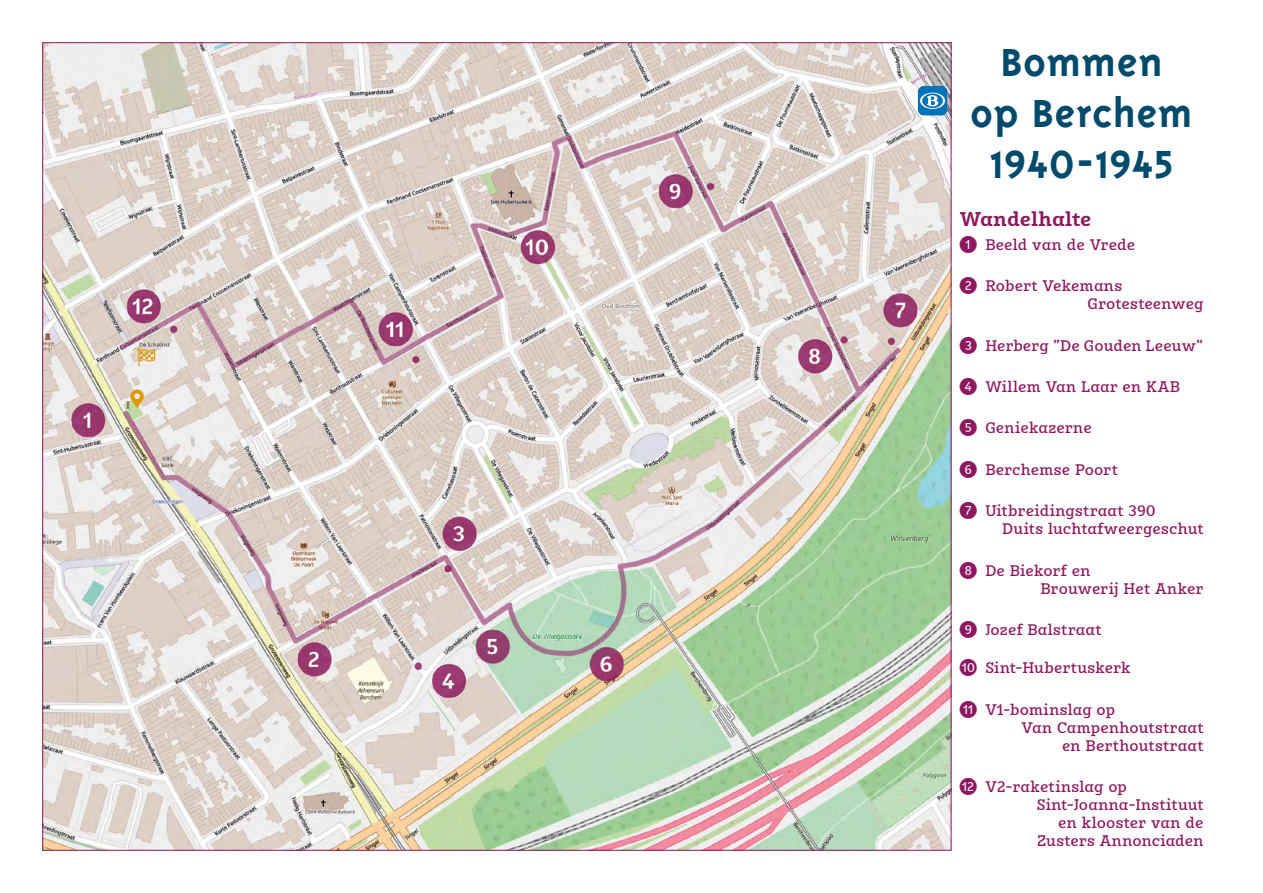
<style>
.page{position:relative;width:1263px;height:893px;background:#fff}
.page>*{position:absolute;margin:0;border:0;box-sizing:border-box;transform-origin:0 0}
.t1{font:700 45px "Triplex";letter-spacing:.02em;color:#004a6c}
.t2{font:700 19.5px "Karbid Slab Pro";letter-spacing:-.005em;color:#8d1860}
.t3{font:500 15px "Karbid Slab Pro";letter-spacing:.015em;color:#8d1860}
</style>
<div class="page">
<img style="left:45px;top:45px;width:904px;height:803px">
<svg style="left:130px;top:389px;width:14px;height:19px"></svg>
<svg style="left:137px;top:348px;width:18px;height:18px"></svg>
<svg style="left:918px;top:86px;width:29px;height:30px"></svg>
<p class="t1" style="left:1001px;top:37px;width:163px">Bommen</p>
<p class="t1" style="left:970px;top:88px;width:224px">op Berchem</p>
<p class="t1" style="left:989px;top:139px;width:186px">1940-1945</p>
<p class="t2" style="left:960px;top:206px;width:133px">Wandelhalte</p>
<p class="t3" style="left:985px;top:234px;width:151px">Beeld van de Vrede</p>
<p class="t3" style="left:985px;top:276px;width:138px">Robert Vekemans</p>
<p class="t3" style="left:1087px;top:294px;width:117px">Grotesteenweg</p>
<p class="t3" style="left:985px;top:335px;width:220px">Herberg ”De Gouden Leeuw”</p>
<p class="t3" style="left:985px;top:377px;width:196px">Willem Van Laar en KAB</p>
<p class="t3" style="left:985px;top:418px;width:108px">Geniekazerne</p>
<p class="t3" style="left:985px;top:459px;width:134px">Berchemse Poort</p>
<p class="t3" style="left:985px;top:501px;width:172px">Uitbreidingstraat 390</p>
<p class="t3" style="left:1002px;top:519px;width:203px">Duits luchtafweergeschut</p>
<p class="t3" style="left:960px;top:560px;width:132px">★ De Biekorf en</p>
<p class="t3" style="left:1040px;top:578px;width:165px">Brouwerij Het Anker</p>
<p class="t3" style="left:985px;top:620px;width:118px">Jozef Balstraat</p>
<p class="t3" style="left:985px;top:658px;width:147px">Sint-Hubertuskerk</p>
<p class="t3" style="left:985px;top:699px;width:131px">V1-bominslag op</p>
<p class="t3" style="left:1021px;top:717px;width:183px">Van Campenhoutstraat</p>
<p class="t3" style="left:1062px;top:735px;width:143px">en Berthoutstraat</p>
<p class="t3" style="left:985px;top:777px;width:143px">V2-raketinslag op</p>
<p class="t3" style="left:1037px;top:795px;width:168px">Sint-Joanna-Instituut</p>
<p class="t3" style="left:1058px;top:813px;width:147px">en klooster van de</p>
<p class="t3" style="left:1037px;top:831px;width:168px">Zusters Annonciaden</p>
</div>
